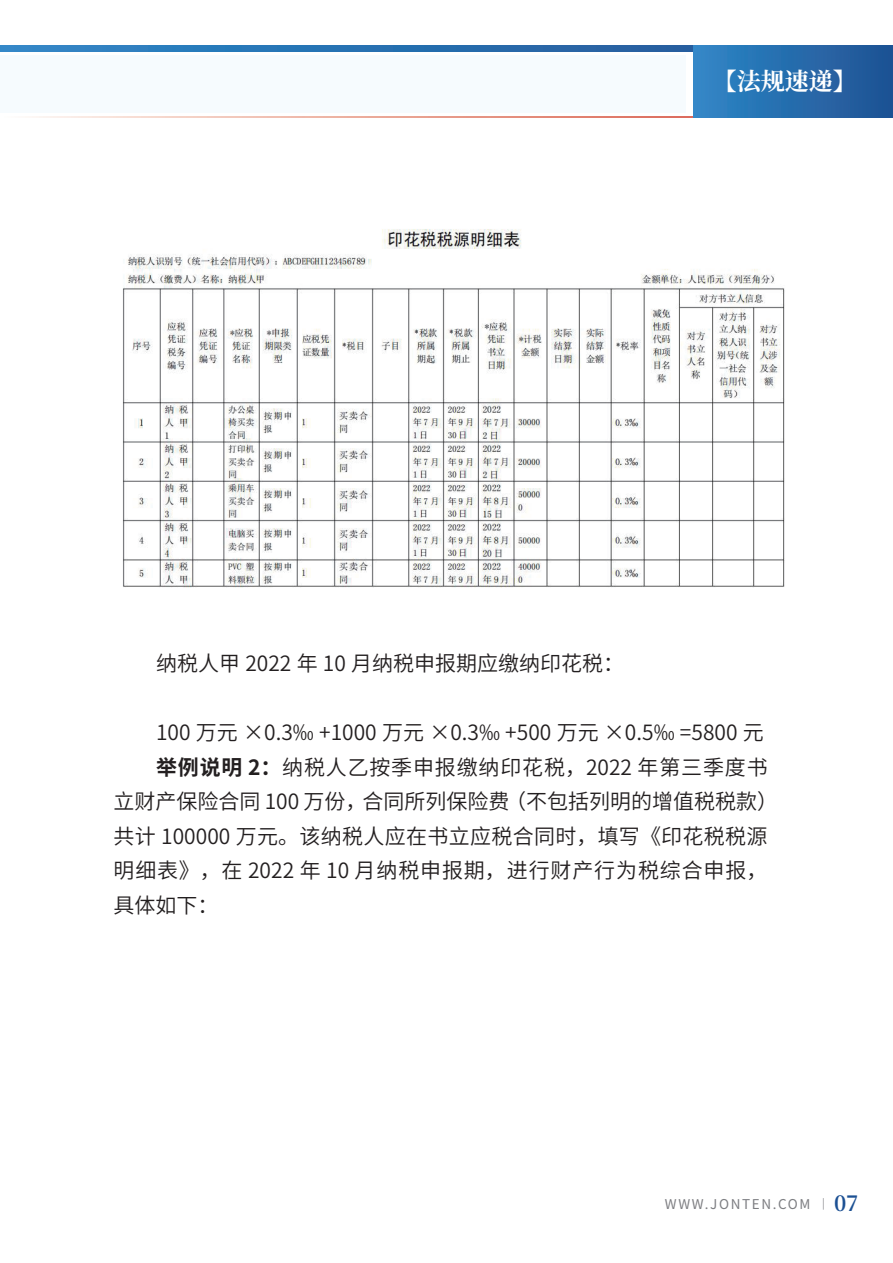
<style>
.page{position:relative;width:893px;height:1263px;background:#fff}
.page>*{position:absolute;margin:0;border:0;box-sizing:border-box;transform-origin:0 0}
.t1{font:700 24px "Source Han Serif SC";color:#fff}
.t2{font:21px "Source Han Sans SC";color:#231f20}
.t3{font:21px "Source Han Sans SC";letter-spacing:.04em;color:#231f20}
.t4{font:13.5px "Source Han Sans SC";letter-spacing:.12em;color:#7d7e82}
.s1{font-weight:700}
.s2{font-family:"Source Han Serif SC";font-weight:700;font-size:21px;color:#1c5093}
</style>
<div class="page">
<div style="left:0;top:56px;width:685px;height:57px;background:#f6fbfe"></div>
<svg style="left:32px;top:117px;width:661px;height:1px"></svg>
<svg style="left:0;top:46px;width:693px;height:5px;background:#2972b2"></svg>
<div style="left:693px;top:46px;width:200px;height:72px;background:linear-gradient(to right,#3088c7,#1e5293)"></div>
<img style="left:123px;top:229px;width:662px;height:359px">
<p class="t1" style="left:713px;top:68px;width:145px">【法规速递】</p>
<p class="t2" style="left:156px;top:652px;width:470px">纳税人甲 2022 年 10 月纳税申报期应缴纳印花税：</p>
<p class="t2" style="left:156px;top:721px;width:609px">100 万元 ×0.3‰ +1000 万元 ×0.3‰ +500 万元 ×0.5‰ =5800 元</p>
<p class="t3" style="left:156px;top:755px;width:613px"><span class="s1">举例说明 2：</span>纳税人乙按季申报缴纳印花税，2022 年第三季度书</p>
<p class="t2" style="left:114px;top:790px;width:666px">立财产保险合同 100 万份，合同所列保险费（不包括列明的增值税税款）</p>
<p class="t2" style="left:114px;top:824px;width:655px">共计 100000 万元。该纳税人应在书立应税合同时，填写《印花税税源</p>
<p class="t3" style="left:114px;top:859px;width:655px">明细表》，在 2022 年 10 月纳税申报期，进行财产行为税综合申报，</p>
<p class="t2" style="left:114px;top:893px;width:106px">具体如下：</p>
<p class="t4" style="left:665px;top:1196px;width:195px">WWW.JONTEN.COM ︱ <span class="s2">07</span></p>
</div>
